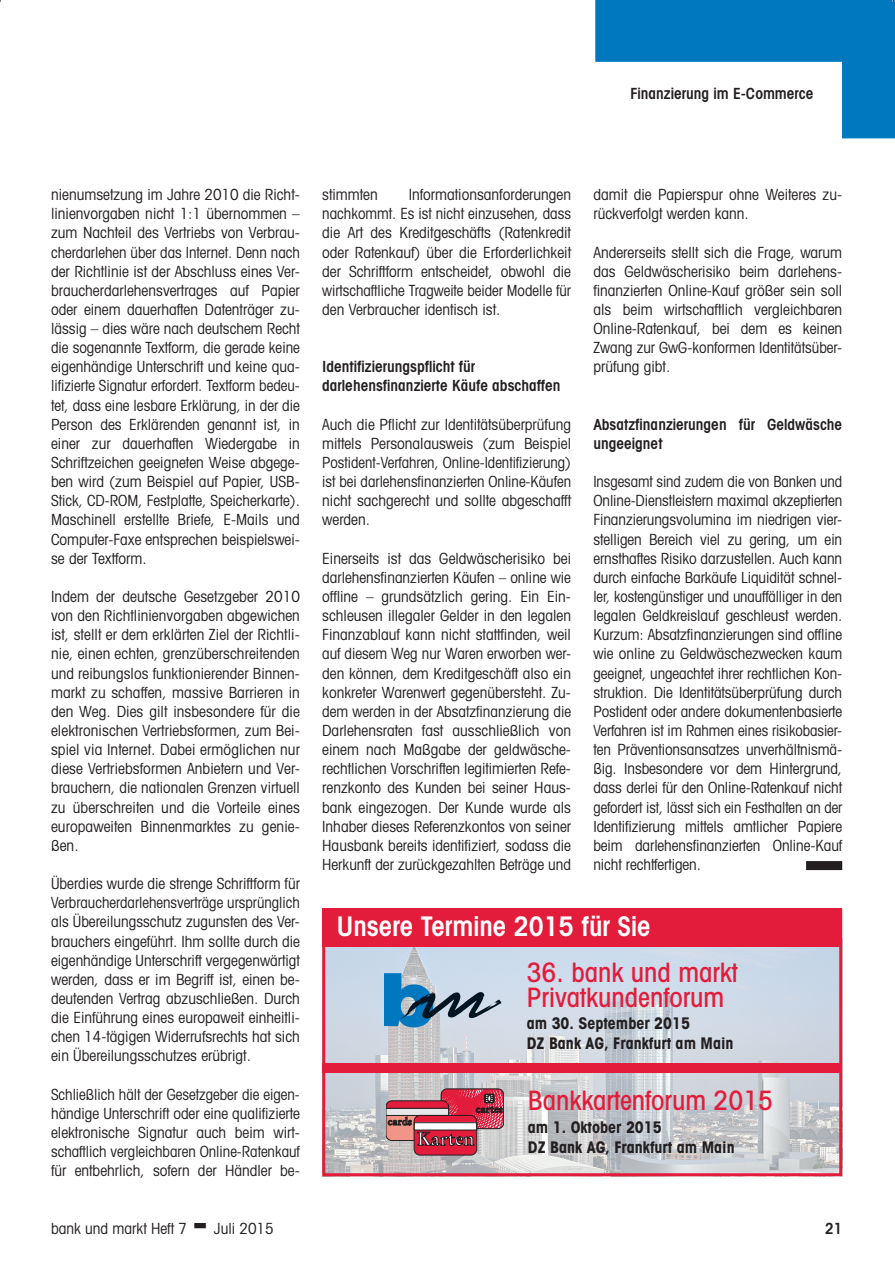
<style>
.page{position:relative;width:895px;height:1275px;background:#fff}
.page>*{position:absolute;margin:0;border:0;box-sizing:border-box;transform-origin:0 0}
.t1{font:600 condensed 27px "Avant Garde";color:#fff}
.t2{font:500 condensed 26.7px/24.9px "Avant Garde";color:#e41c3b}
.t3{font:700 18.75px "Stempel Garamond";color:#fff}
.t4{font:700 condensed 16.05px/19.2px "Avant Garde";color:#231f20}
.t5{font:condensed 15.3px/19.2px "Avant Garde";color:#231f20;text-align:justify}
.t6{font:condensed 15.3px/19.2px "Avant Garde";color:#231f20;text-align:justify;scale:.96 1}
.t7{font:600 condensed 15.3px/19.2px "Avant Garde";color:#231f20}
</style>
<div class="page">
<img style="left:326px;top:946px;width:512px;height:226px">
<div style="left:441px;top:1088px;width:63px;height:40px;border:1px solid #231f20;border-radius:6px"></div>
<div style="left:414px;top:1115px;width:63px;height:40px;background:#e41c3b;border-radius:6px"></div>
<div style="left:414px;top:1115px;width:63px;height:40px;border:1px solid #231f20;border-radius:6px"></div>
<svg style="left:387px;top:1089px;width:117px;height:56px;background:#c06571"></svg>
<div style="left:322px;top:1063px;width:520px;height:10px;background:#e41c3b"></div>
<img style="left:385px;top:973px;width:53px;height:56px">
<img style="left:400px;top:988px;width:105px;height:33px">
<div style="left:322px;top:908px;width:520px;height:38px;background:#e41c3b"></div>
<div style="left:322px;top:909px;width:520px;height:267px;border:3px solid #e41c3b"></div>
<div style="left:806px;top:861px;width:36px;height:9px;background:#231f20"></div>
<svg style="left:595px;top:0;width:300px;height:138px"></svg>
<p class="t7" style="left:630px;top:84px;width:184px">Finanzierung im E-Commerce</p>
<p class="t5" style="left:51px;top:185px;width:250px">nienumsetzung im Jahre 2010 die Richt&shy;linienvorgaben nicht 1:1 übernommen – zum Nachteil des Vertriebs von Verbrau&shy;cherdarlehen über das Internet. Denn nach der Richtlinie ist der Abschluss eines Ver&shy;braucherdarlehensvertrages auf Papier oder einem dauerhaften Datenträger zu&shy;lässig – dies wäre nach deutschem Recht die sogenannte Textform, die gerade keine eigenhändige Unterschrift und keine qua&shy;lifizierte Signatur erfordert. Textform bedeu&shy;tet, dass eine lesbare Erklärung, in der die Person des Erklärenden genannt ist, in einer zur dauerhaften Wiedergabe in Schriftzeichen geeigneten Weise abgege&shy;ben wird (zum Beispiel auf Papier, USB-Stick, CD-ROM, Festplatte, Speicherkarte).<br>Maschinell erstellte Briefe, E-Mails und Computer-Faxe entsprechen beispielswei&shy;se der Textform.</p>
<p class="t5" style="left:51px;top:586px;width:250px">Indem der deutsche Gesetzgeber 2010 von den Richtlinienvorgaben abgewichen ist, stellt er dem erklärten Ziel der Richtli&shy;nie, einen echten, grenzüberschreitenden und reibungslos funktionierender Binnen&shy;markt zu schaffen, massive Barrieren in den Weg. Dies gilt insbesondere für die elektronischen Vertriebsformen, zum Bei&shy;spiel via Internet. Dabei ermöglichen nur diese Vertriebsformen Anbietern und Ver&shy;brauchern, die nationalen Grenzen virtuell zu überschreiten und die Vorteile eines europaweiten Binnenmarktes zu genie&shy;ßen.</p>
<p class="t5" style="left:51px;top:873px;width:250px">Überdies wurde die strenge Schriftform für Verbraucherdarlehensverträge ursprünglich als Übereilungsschutz zugunsten des Ver&shy;brauchers eingeführt. Ihm sollte durch die eigenhändige Unterschrift vergegenwärtigt werden, dass er im Begriff ist, einen be&shy;deutenden Vertrag abzuschließen. Durch die Einführung eines europaweit einheitli&shy;chen 14-tägigen Widerrufsrechts hat sich ein Übereilungsschutzes erübrigt.</p>
<p class="t5" style="left:51px;top:1084px;width:250px">Schließlich hält der Gesetzgeber die eigen&shy;händige Unterschrift oder eine qualifizierte elektronische Signatur auch beim wirt&shy;schaftlich vergleichbaren Online-Ratenkauf für entbehrlich, sofern der Händler be-</p>
<p class="t5" style="left:322px;top:185px;width:250px;text-indent:86px">Informationsanforderungen nachkommt. Es ist nicht einzusehen, dass die Art des Kreditgeschäfts (Ratenkredit oder Ratenkauf) über die Erforderlichkeit der Schriftform entscheidet, obwohl die wirtschaftliche Tragweite beider Modelle für den Verbraucher identisch ist.</p>
<p class="t5" style="left:322px;top:185px;width:57px">stimmten</p>
<p class="t7" style="left:322px;top:357px;width:240px">Identifizierungspflicht für darlehensfinanzierte Käufe abschaffen</p>
<p class="t5" style="left:322px;top:414px;width:250px">Auch die Pflicht zur Identitätsüberprüfung mittels Personalausweis (zum Beispiel Postident-Verfahren, Online-Identifizierung) ist bei darlehensfinanzierten Online-Käufen nicht sachgerecht und sollte abgeschafft werden.</p>
<p class="t5" style="left:322px;top:548px;width:250px">Einerseits ist das Geldwäscherisiko bei darlehensfinanzierten Käufen – online wie offline – grundsätzlich gering. Ein Ein&shy;schleusen illegaler Gelder in den legalen Finanzablauf kann nicht stattfinden, weil auf diesem Weg nur Waren erworben wer&shy;den können, dem Kreditgeschäft also ein konkreter Warenwert gegenübersteht. Zu&shy;dem werden in der Absatzfinanzierung die Darlehensraten fast ausschließlich von einem nach Maßgabe der geldwäsche&shy;rechtlichen Vorschriften legitimierten Refe&shy;renzkonto des Kunden bei seiner Haus&shy;bank eingezogen. Der Kunde wurde als Inhaber dieses Referenzkontos von seiner Hausbank bereits identifiziert, sodass die Herkunft der zurückgezahlten Beträge und</p>
<p class="t5" style="left:593px;top:185px;width:250px">damit die Papierspur ohne Weiteres zu&shy;rückverfolgt werden kann.</p>
<p class="t5" style="left:593px;top:242px;width:250px">Andererseits stellt sich die Frage, warum das Geldwäscherisiko beim darlehens&shy;finanzierten Online-Kauf größer sein soll als beim wirtschaftlich vergleichbaren Online-Ratenkauf, bei dem es keinen Zwang zur GwG-konformen Identitätsüber&shy;prüfung gibt.</p>
<p class="t7" style="left:593px;top:414px;width:250px">Absatzfinanzierungen für Geldwäsche ungeeignet</p>
<p class="t6" style="left:593px;top:472px;width:261px">Insgesamt sind zudem die von Banken und Online-Dienstleistern maximal akzeptierten Finanzierungsvolumina im niedrigen vier&shy;stelligen Bereich viel zu gering, um ein ernsthaftes Risiko darzustellen. Auch kann durch einfache Barkäufe Liquidität schnel&shy;ler, kostengünstiger und unauffälliger in den legalen Geldkreislauf geschleust werden.<br>Kurzum: Absatzfinanzierungen sind offline wie online zu Geldwäschezwecken kaum geeignet, ungeachtet ihrer rechtlichen Kon&shy;struktion. Die Identitätsüberprüfung durch Postident oder andere dokumentenbasierte Verfahren ist im Rahmen eines risikobasier&shy;ten Präventionsansatzes unverhältnismä&shy;ßig. Insbesondere vor dem Hintergrund, dass derlei für den Online-Ratenkauf nicht gefordert ist, lässt sich ein Festhalten an der Identifizierung mittels amtlicher Papiere beim darlehensfinanzierten Online-Kauf nicht rechtfertigen.</p>
<h1 class="t1" style="left:337px;top:910px;width:315px">Unsere Termine 2015 für Sie</h1>
<p class="t3" style="left:417px;top:1127px;width:59px">Karten</p>
<h2 class="t2" style="left:527px;top:959px;width:212px">36. bank und markt<br>Privatkundenforum</h2>
<p class="t4" style="left:527px;top:1013px;width:208px">am 30. September 2015<br>DZ Bank AG, Frankfurt am Main</p>
<h2 class="t2" style="left:528px;top:1087px;width:247px">Bankkartenforum 2015</h2>
<p class="t4" style="left:528px;top:1117px;width:208px">am 1. Oktober 2015<br>DZ Bank AG, Frankfurt am Main</p>
<p class="t5" style="left:51px;top:1218px;width:137px">bank und markt Heft 7</p>
<p class="t5" style="left:214px;top:1218px;width:61px">Juli 2015</p>
<p class="t7" style="left:825px;top:1218px;width:19px">21</p>
</div>
